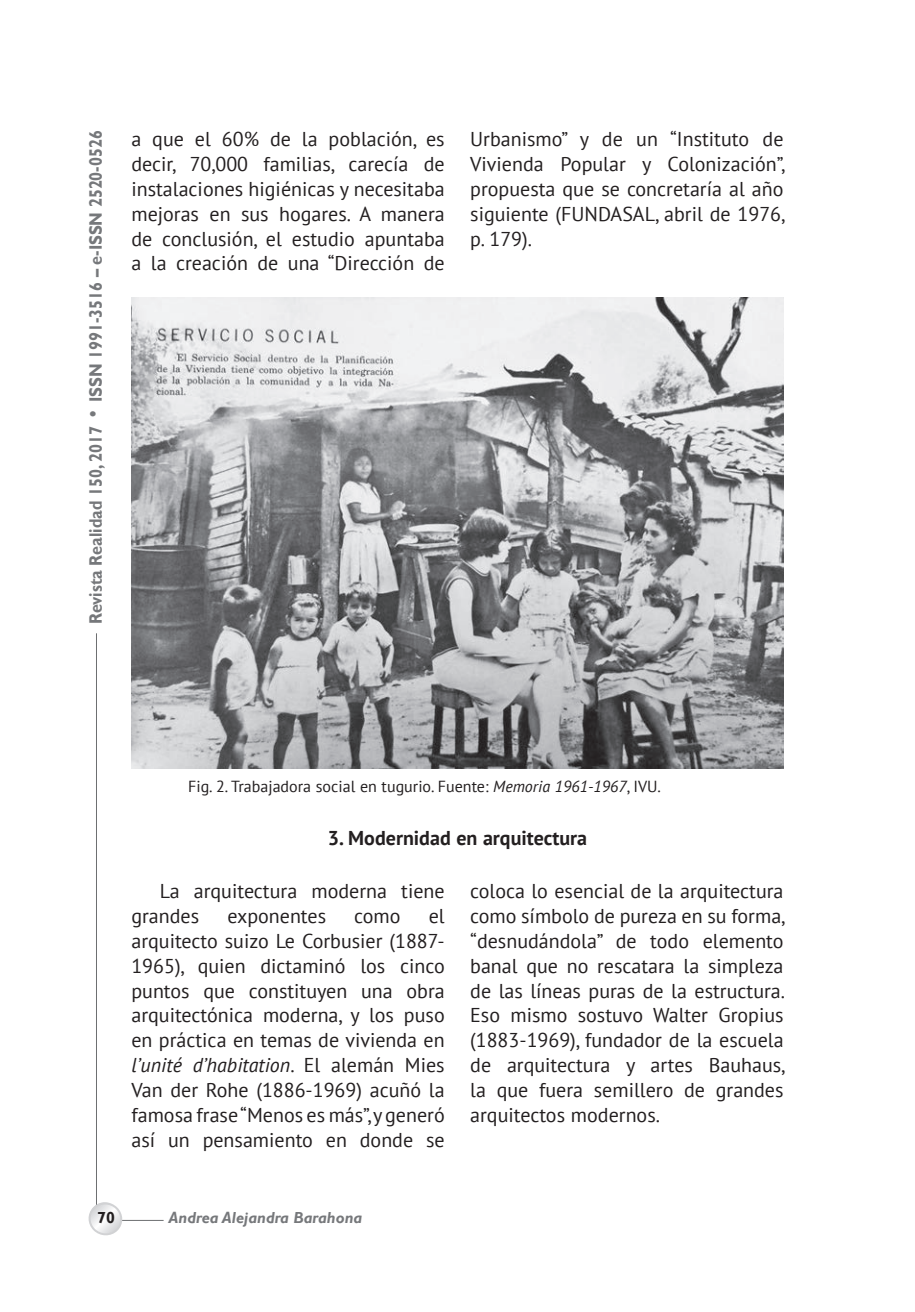
<style>
.page{position:relative;width:915px;height:1312px;background:#fff}
.page>*{position:absolute;margin:0;border:0;box-sizing:border-box;transform-origin:0 0}
.t1{font:20px/24.8px "PT Sans";color:#231f20;text-align:justify}
.t2{font:700 20px "PT Sans";color:#231f20}
.t3{font:700 18px "Gill Sans";color:#76787b;scale:.9 1}
.t4{font:16px "PT Sans";color:#231f20}
.t5{font:italic 700 16px "Gill Sans";color:#76787b}
.t6{font:700 16px "Gill Sans";color:#231f20}
.s1{font-size:20px}
.s2{font-style:italic}
</style>
<div class="page">
<hr style="left:96px;top:633px;width:1px;height:579px;background:#6d6f71">
<hr style="left:104px;top:1220px;width:60px;height:1px;background:#6d6f71">
<svg style="left:88px;top:1202px;width:38px;height:34px"></svg>
<img style="left:131px;top:297px;width:653px;height:471px">
<p class="t3" style="left:85px;top:624px;width:550px;rotate:-90deg">Revista Realidad 150, 2017 <span class="s1">•</span> ISSN 1991-3516 – e-ISSN 2520-0526</p>
<p class="t1" style="left:131px;top:126px;width:315px">a que el 60% de la población, es decir, 70,000 familias, carecía de instalaciones higiénicas y necesitaba mejoras en sus hogares. A manera de conclusión, el estudio apuntaba a la creación de una “Dirección de</p>
<p class="t1" style="left:470px;top:126px;width:316px">Urbanismo” y de un “Instituto de Vivienda Popular y Colonización”, propuesta que se concretaría al año siguiente (FUNDASAL, abril de 1976, p. 179).</p>
<p class="t4" style="left:188px;top:776px;width:474px">Fig. 2. Trabajadora social en tugurio. Fuente: <span class="s2">Memoria 1961-1967</span>, IVU.</p>
<p class="t2" style="left:328px;top:825px;width:261px">3. Modernidad en arquitectura</p>
<p class="t1" style="left:131px;top:878px;width:315px;text-indent:28px">La arquitectura moderna tiene grandes</p>
<p class="t1" style="left:470px;top:878px;width:316px">coloca lo esencial de la arquitectura como símbolo de pureza en su forma, “desnudándola” de todo elemento banal que no rescatara la simpleza de las líneas puras de la estructura.<br>Eso mismo sostuvo Walter Gropius (1883-1969), fundador de la escuela de arquitectura y artes Bauhaus, la que fuera semillero de grandes arquitectos modernos.</p>
<p class="t1" style="left:131px;top:903px;width:315px;text-indent:297px">el arquitecto suizo Le Corbusier (1887- 1965), quien dictaminó los cinco puntos que constituyen una obra arquitectónica moderna, y los puso en práctica en temas de vivienda en <span class="s2">l’unité d’habitation</span>. El alemán Mies Van der Rohe (1886-1969) acuñó la famosa frase “Menos es más”, y generó así un pensamiento en donde se</p>
<p class="t1" style="left:227px;top:903px;width:100px">exponentes</p>
<p class="t1" style="left:354px;top:903px;width:48px">como</p>
<p class="t6" style="left:97px;top:1207px;width:19px">70</p>
<p class="t5" style="left:169px;top:1207px;width:195px">Andrea Alejandra Barahona</p>
</div>
